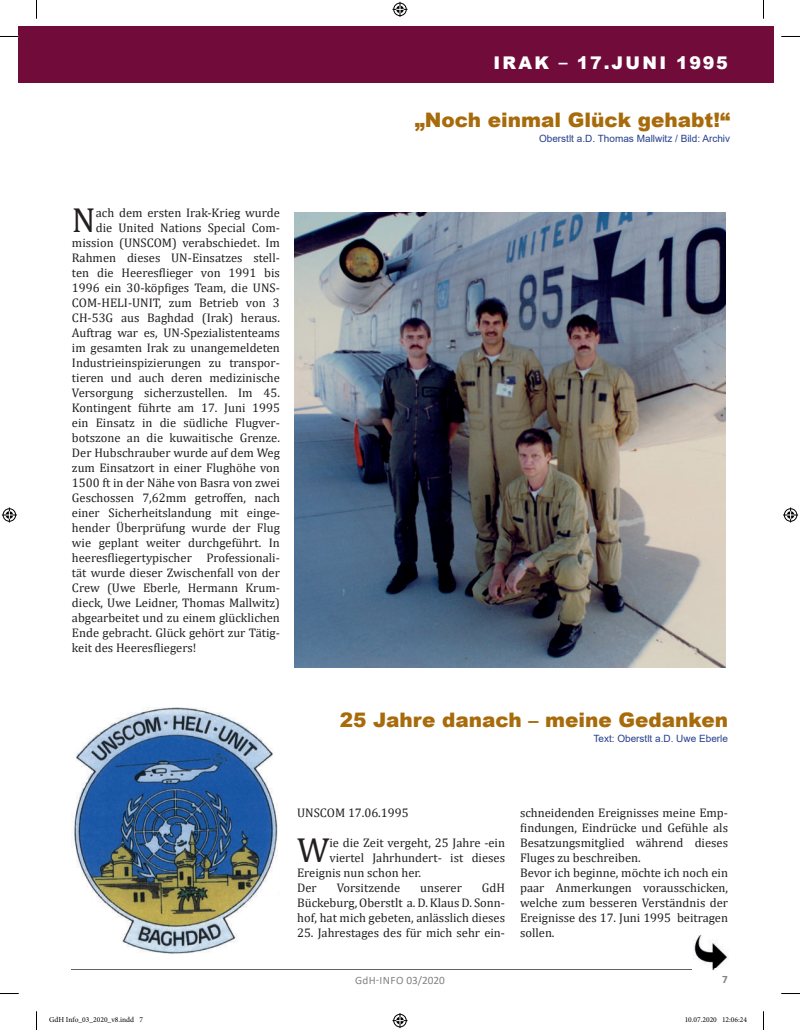
<style>
.page{position:relative;width:800px;height:1030px;background:#fff}
.page>*{position:absolute;margin:0;border:0;box-sizing:border-box;transform-origin:0 0}
.t1{font:35px "Cambria";color:#231f20}
.t2{font:900 20px "Arial";color:#a76b0b}
.t3{font:900 17.5px "Arial";letter-spacing:.135em;color:#fff}
.t4{font:12.5px/15px "Cambria";color:#231f20;text-align:justify}
.t5{font:11.25px "Calibri";letter-spacing:.02em;color:#808285}
.t6{font:700 11.25px "Calibri";color:#808285}
.t7{font:10px "Arial";color:#253f8e}
.t8{font:7.5px "Minion Pro";color:#000}
</style>
<div class="page">
<hr style="left:72px;top:968px;width:655px;height:1px;background:#636366">
<div style="left:19px;top:26px;width:754px;height:57px;background:#710b3a"></div>
<img style="left:73px;top:707px;width:205px;height:247px">
<img style="left:294px;top:213px;width:431px;height:454px">
<img style="left:694px;top:935px;width:34px;height:35px">
<img style="left:692px;top:968px;width:35px;height:1px">
<svg style="left:0;top:36px;width:19px;height:1px"></svg>
<svg style="left:781px;top:36px;width:18px;height:1px"></svg>
<svg style="left:0;top:993px;width:19px;height:1px"></svg>
<svg style="left:781px;top:993px;width:18px;height:1px"></svg>
<svg style="left:36px;top:0;width:1px;height:19px"></svg>
<svg style="left:36px;top:1011px;width:1px;height:19px"></svg>
<svg style="left:763px;top:0;width:1px;height:19px"></svg>
<svg style="left:763px;top:1011px;width:1px;height:19px"></svg>
<svg style="left:392px;top:2px;width:15px;height:15px"></svg>
<svg style="left:392px;top:1013px;width:15px;height:15px"></svg>
<svg style="left:2px;top:507px;width:15px;height:15px"></svg>
<svg style="left:783px;top:507px;width:14px;height:15px"></svg>
<h3 class="t3" style="left:493px;top:57px;width:236px">IRAK – 17.JUNI 1995</h3>
<h1 class="t1" style="left:72px;top:207px;width:25px">N</h1>
<p class="t4" style="left:96px;top:205px;width:185px">ach dem ersten Irak-Krieg wurde</p>
<p class="t4" style="left:96px;top:220px;width:185px">die United Nations Special Com-</p>
<p class="t4" style="left:72px;top:235px;width:209px">mission (UNSCOM) verabschiedet. Im</p>
<p class="t4" style="left:72px;top:250px;width:209px">Rahmen dieses UN-Einsatzes stell-</p>
<p class="t4" style="left:72px;top:265px;width:209px">ten die Heeresflieger von 1991 bis</p>
<p class="t4" style="left:72px;top:280px;width:209px">1996 ein 30-köpfiges Team, die UNS-</p>
<p class="t4" style="left:72px;top:295px;width:209px">COM-HELI-UNIT, zum Betrieb von 3</p>
<p class="t4" style="left:72px;top:310px;width:209px">CH-53G aus Baghdad (Irak) heraus.</p>
<p class="t4" style="left:72px;top:325px;width:209px">Auftrag war es, UN-Spezialistenteams</p>
<p class="t4" style="left:72px;top:340px;width:209px">im gesamten Irak zu unangemeldeten</p>
<p class="t4" style="left:72px;top:355px;width:209px">Industrieinspizierungen zu transpor-</p>
<p class="t4" style="left:72px;top:370px;width:209px">tieren und auch deren medizinische</p>
<p class="t4" style="left:72px;top:385px;width:209px">Versorgung sicherzustellen. Im 45.</p>
<p class="t4" style="left:72px;top:400px;width:209px">Kontingent führte am 17. Juni 1995</p>
<p class="t4" style="left:72px;top:415px;width:209px">ein Einsatz in die südliche Flugver-</p>
<p class="t4" style="left:72px;top:430px;width:209px">botszone an die kuwaitische Grenze.</p>
<p class="t4" style="left:72px;top:445px;width:209px">Der Hubschrauber wurde auf dem Weg</p>
<p class="t4" style="left:72px;top:460px;width:209px">zum Einsatzort in einer Flughöhe von</p>
<p class="t4" style="left:72px;top:475px;width:209px">1500 ft in der Nähe von Basra von zwei</p>
<p class="t4" style="left:72px;top:490px;width:209px">Geschossen 7,62mm getroffen, nach</p>
<p class="t4" style="left:72px;top:505px;width:209px">einer Sicherheitslandung mit einge-</p>
<p class="t4" style="left:72px;top:520px;width:209px">hender Überprüfung wurde der Flug</p>
<p class="t4" style="left:72px;top:535px;width:209px">wie geplant weiter durchgeführt. In</p>
<p class="t4" style="left:72px;top:550px;width:209px">heeresfliegertypischer Professionali-</p>
<p class="t4" style="left:72px;top:565px;width:209px">tät wurde dieser Zwischenfall von der</p>
<p class="t4" style="left:72px;top:580px;width:209px">Crew (Uwe Eberle, Hermann Krum-</p>
<p class="t4" style="left:72px;top:595px;width:209px">dieck, Uwe Leidner, Thomas Mallwitz)</p>
<p class="t4" style="left:72px;top:610px;width:209px">abgearbeitet und zu einem glücklichen</p>
<p class="t4" style="left:72px;top:625px;width:209px">Ende gebracht. Glück gehört zur Tätig-</p>
<p class="t4" style="left:72px;top:640px;width:126px">keit des Heeresfliegers!</p>
<h2 class="t2" style="left:414px;top:112px;width:317px">„Noch einmal Glück gehabt!“</h2>
<p class="t7" style="left:539px;top:134px;width:192px">Oberstlt a.D. Thomas Mallwitz / Bild: Archiv</p>
<h2 class="t2" style="left:339px;top:712px;width:389px">25 Jahre danach – meine Gedanken</h2>
<p class="t7" style="left:593px;top:734px;width:136px">Text: Oberstlt a.D. Uwe Eberle</p>
<p class="t4" style="left:297px;top:805px;width:113px">UNSCOM 17.06.1995</p>
<h1 class="t1" style="left:297px;top:837px;width:34px">W</h1>
<p class="t4" style="left:329px;top:835px;width:177px">ie die Zeit vergeht, 25 Jahre -ein</p>
<p class="t4" style="left:329px;top:850px;width:177px">viertel Jahrhundert- ist dieses</p>
<p class="t4" style="left:297px;top:865px;width:125px">Ereignis nun schon her.</p>
<p class="t4" style="left:297px;top:880px;width:21px">Der</p>
<p class="t4" style="left:336px;top:880px;width:65px">Vorsitzende</p>
<p class="t4" style="left:420px;top:880px;width:43px">unserer</p>
<p class="t4" style="left:297px;top:880px;width:209px;text-indent:185px">GdH Bückeburg, Oberstlt a. D. Klaus D. Sonn&shy;hof, hat mich gebeten, anlässlich dieses</p>
<p class="t4" style="left:297px;top:925px;width:209px">25. Jahrestages des für mich sehr ein-</p>
<p class="t4" style="left:520px;top:805px;width:209px;text-align:left">schneidenden Ereignisses meine Emp&shy;findungen, Eindrücke und Gefühle als<br>Besatzungsmitglied während dieses<br>Fluges zu beschreiben.<br>Bevor ich beginne, möchte ich noch ein paar Anmerkungen vorausschicken, welche zum besseren Verständnis der<br>Ereignisse des 17. Juni 1995 beitragen sollen.</p>
<p class="t5" style="left:355px;top:973px;width:91px">GdH-INFO 03/2020</p>
<p class="t6" style="left:722px;top:974px;width:7px">7</p>
<p class="t8" style="left:49px;top:1017px;width:95px">GdH Info_03_2020_v8.indd 7</p>
<p class="t8" style="left:684px;top:1017px;width:64px">10.07.2020 12:06:24</p>
</div>
